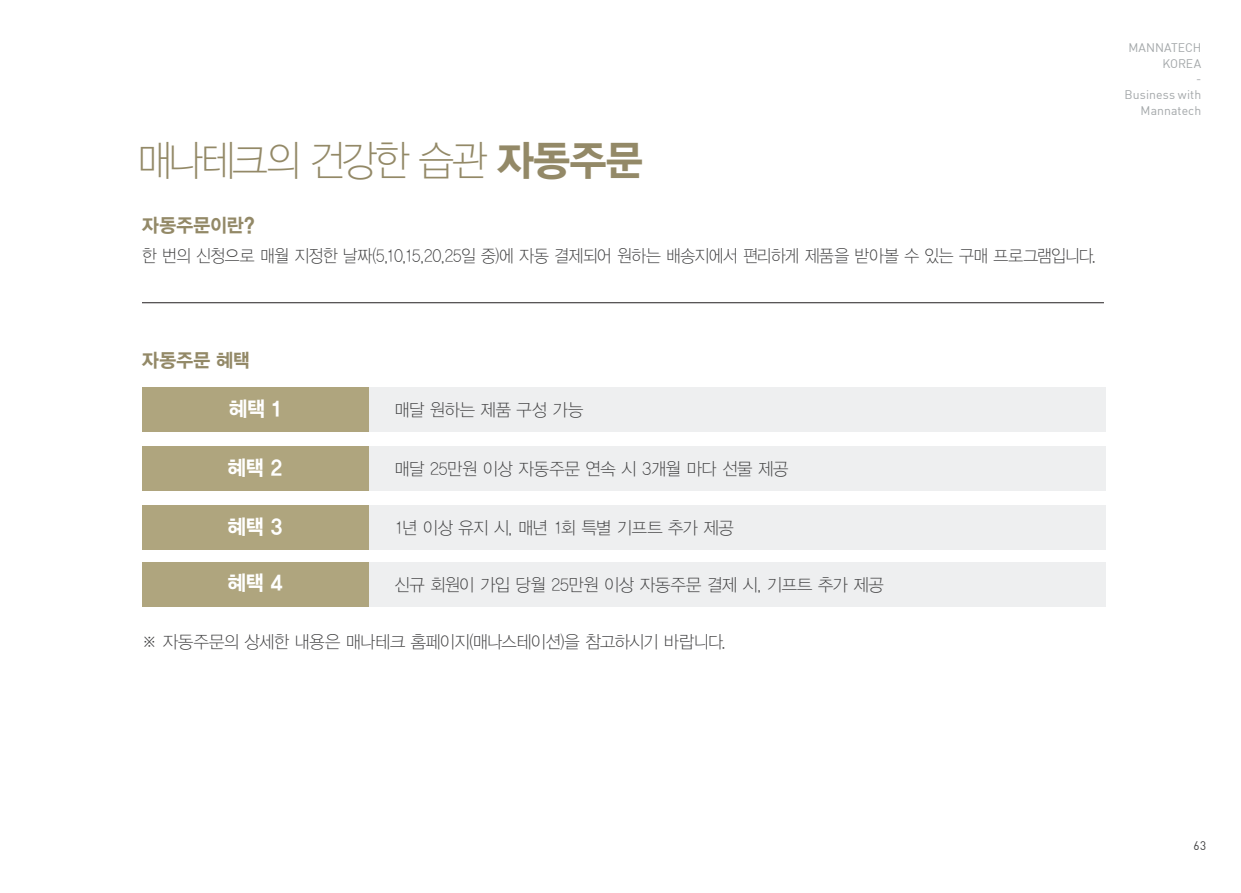
<style>
.page{position:relative;width:1241px;height:893px;background:#fff}
.page>*{position:absolute;margin:0;border:0;box-sizing:border-box;transform-origin:0 0}
.t1{font:42px "YDVYGO31";letter-spacing:-.075em;color:#938967;scale:.91 1}
.t2{font:21px "YDVYGO35";letter-spacing:-.02em;color:#fff;scale:.95 1}
.t3{font:19.25px "YDVYGO35";letter-spacing:.015em;color:#938967;scale:.95 1}
.t4{font:17.5px "YDVYGO31";letter-spacing:-.035em;color:#3e3e3f;scale:.95 1}
.t5{font:17.5px "YDVYGO31";letter-spacing:-.035em;color:#3e3e3f;scale:.92 1}
.t6{font:17.5px "YDVYGO31";letter-spacing:-.005em;color:#3e3e3f;scale:.95 1}
.t7{font:12.25px/15.8px "DIN";letter-spacing:.005em;color:#a3a7a9;text-align:right}
.t8{font:12.25px "DIN";color:#3e3e3f;scale:.95 1}
.s1{font-family:"YDVYGO35"}
</style>
<div class="page">
<div style="left:339px;top:388px;width:765px;height:44px;background:#eeeff0"></div>
<div style="left:339px;top:447px;width:765px;height:44px;background:#eeeff0"></div>
<div style="left:339px;top:505px;width:765px;height:45px;background:#eeeff0"></div>
<div style="left:339px;top:562px;width:765px;height:44px;background:#eeeff0"></div>
<div style="left:142px;top:387px;width:226px;height:45px;background:#afa57e"></div>
<div style="left:142px;top:446px;width:226px;height:45px;background:#afa57e"></div>
<div style="left:142px;top:505px;width:226px;height:45px;background:#afa57e"></div>
<div style="left:142px;top:562px;width:226px;height:44px;background:#afa57e"></div>
<hr style="left:142px;top:302px;width:961px;height:1px;background:#231f20">
<p class="t1" style="left:137px;top:136px;width:557px">매나테크의 건강한 습관 <span class="s1">자동주문</span></p>
<p class="t3" style="left:142px;top:214px;width:121px">자동주문이란?</p>
<p class="t5" style="left:142px;top:246px;width:1038px">한 번의 신청으로 매월 지정한 날짜(5,10,15,20,25일 중)에 자동 결제되어 원하는 배송지에서 편리하게 제품을 받아볼 수 있는 구매 프로그램입니다.</p>
<p class="t7" style="left:1128px;top:39px;width:74px">MANNATECH<br>KOREA</p>
<p class="t7" style="left:1195px;top:71px;width:7px">-</p>
<p class="t7" style="left:1124px;top:87px;width:78px">Business with</p>
<p class="t7" style="left:1140px;top:102px;width:62px">Mannatech</p>
<p class="t3" style="left:142px;top:349px;width:115px">자동주문 혜택</p>
<p class="t2" style="left:229px;top:397px;width:56px">혜택 1</p>
<p class="t6" style="left:394px;top:400px;width:200px">매달 원하는 제품 구성 가능</p>
<p class="t2" style="left:228px;top:456px;width:59px">혜택 2</p>
<p class="t4" style="left:394px;top:459px;width:416px">매달 25만원 이상 자동주문 연속 시 3개월 마다 선물 제공</p>
<p class="t2" style="left:228px;top:514px;width:59px">혜택 3</p>
<p class="t2" style="left:228px;top:571px;width:59px">혜택 4</p>
<p class="t4" style="left:394px;top:518px;width:358px">1년 이상 유지 시, 매년 1회 특별 기프트 추가 제공</p>
<p class="t4" style="left:394px;top:574px;width:516px">신규 회원이 가입 당월 25만원 이상 자동주문 결제 시, 기프트 추가 제공</p>
<p class="t4" style="left:142px;top:632px;width:616px">※ 자동주문의 상세한 내용은 매나테크 홈페이지(매나스테이션)을 참고하시기 바랍니다.</p>
<p class="t8" style="left:1193px;top:837px;width:15px">63</p>
</div>
